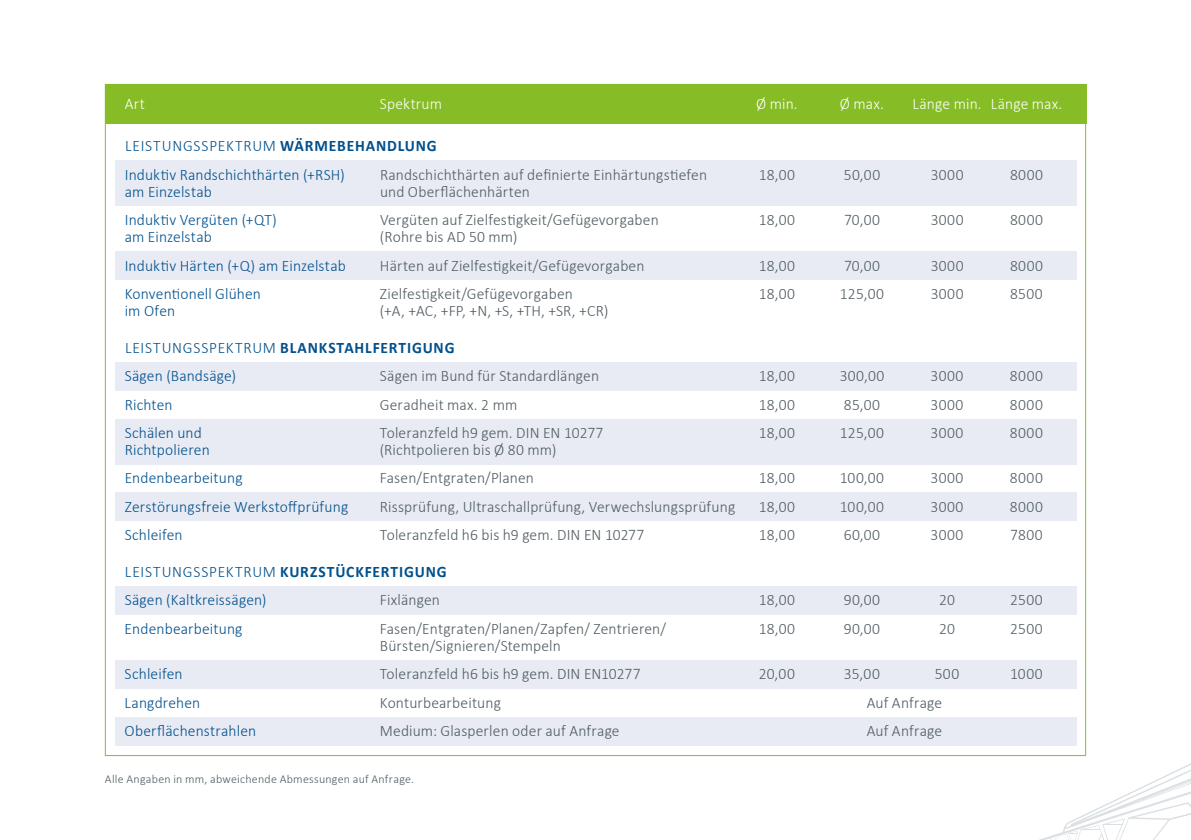
<style>
.page{position:relative;width:1191px;height:840px;background:#fff}
.page>*{position:absolute;margin:0;border:0;box-sizing:border-box;transform-origin:0 0}
.t1{font:300 16px "Calibri";letter-spacing:.01em;color:#4e5b61}
.t2{font:300 16px/28.4px "Calibri";letter-spacing:.01em;color:#00508c}
.t3{font:300 16px "Calibri";letter-spacing:.01em;color:#fff}
.t4{font:300 12px "Calibri";letter-spacing:.02em;color:#4e5b61}
.s1{font-weight:700}
</style>
<div class="page">
<svg style="left:1038px;top:621px;width:153px;height:218px"></svg>
<div style="left:105px;top:84px;width:981px;height:671px;background:#fff;border:1px solid #86bc25"></div>
<div style="left:115px;top:716px;width:961px;height:28px;background:#e9ebf4"></div>
<div style="left:115px;top:659px;width:961px;height:29px;background:#e9ebf4"></div>
<div style="left:115px;top:586px;width:961px;height:28px;background:#e9ebf4"></div>
<div style="left:115px;top:492px;width:961px;height:28px;background:#e9ebf4"></div>
<div style="left:115px;top:418px;width:961px;height:46px;background:#e9ebf4"></div>
<div style="left:115px;top:362px;width:961px;height:28px;background:#e9ebf4"></div>
<div style="left:115px;top:251px;width:961px;height:28px;background:#e9ebf4"></div>
<div style="left:115px;top:160px;width:961px;height:46px;background:#e9ebf4"></div>
<div style="left:105px;top:84px;width:981px;height:40px;background:#86bc25"></div>
<p class="t3" style="left:125px;top:93px;width:22px">Art</p>
<p class="t3" style="left:380px;top:93px;width:64px">Spektrum</p>
<p class="t3" style="left:756px;top:93px;width:43px">Ø min.</p>
<p class="t3" style="left:840px;top:93px;width:46px">Ø max.</p>
<p class="t3" style="left:912px;top:93px;width:151px">Länge min. Länge max.</p>
<p class="t2" style="left:125px;top:132px;width:313px">LEISTUNGSSPEKTRUM <span class="s1">WÄRMEBEHANDLUNG<br></span>Induktiv Randschichthärten (+RSH)</p>
<p class="t1" style="left:380px;top:164px;width:329px">Randschichthärten auf definierte Einhärtungstiefen</p>
<p class="t1" style="left:759px;top:164px;width:38px">18,00</p>
<p class="t1" style="left:844px;top:164px;width:38px">50,00</p>
<p class="t1" style="left:930px;top:164px;width:34px">3000</p>
<p class="t1" style="left:1010px;top:164px;width:35px">8000</p>
<p class="t2" style="left:125px;top:177px;width:89px">am Einzelstab</p>
<p class="t1" style="left:380px;top:181px;width:151px">und Oberflächenhärten</p>
<p class="t2" style="left:125px;top:205px;width:153px">Induktiv Vergüten (+QT)</p>
<p class="t1" style="left:380px;top:210px;width:280px">Vergüten auf Zielfestigkeit/Gefügevorgaben</p>
<p class="t1" style="left:759px;top:210px;width:38px">18,00</p>
<p class="t1" style="left:844px;top:210px;width:38px">70,00</p>
<p class="t1" style="left:930px;top:210px;width:34px">3000</p>
<p class="t1" style="left:1010px;top:210px;width:35px">8000</p>
<p class="t2" style="left:125px;top:222px;width:89px">am Einzelstab</p>
<p class="t1" style="left:380px;top:227px;width:139px">(Rohre bis AD 50 mm)</p>
<p class="t2" style="left:125px;top:251px;width:223px">Induktiv Härten (+Q) am Einzelstab</p>
<p class="t1" style="left:380px;top:255px;width:266px">Härten auf Zielfestigkeit/Gefügevorgaben</p>
<p class="t1" style="left:759px;top:255px;width:38px">18,00</p>
<p class="t1" style="left:844px;top:255px;width:38px">70,00</p>
<p class="t1" style="left:930px;top:255px;width:34px">3000</p>
<p class="t1" style="left:1010px;top:255px;width:35px">8000</p>
<p class="t2" style="left:125px;top:279px;width:138px">Konventionell Glühen</p>
<p class="t1" style="left:380px;top:283px;width:194px">Zielfestigkeit/Gefügevorgaben</p>
<p class="t1" style="left:759px;top:283px;width:38px">18,00</p>
<p class="t1" style="left:840px;top:283px;width:46px">125,00</p>
<p class="t1" style="left:930px;top:283px;width:34px">3000</p>
<p class="t1" style="left:1010px;top:283px;width:34px">8500</p>
<p class="t2" style="left:125px;top:296px;width:52px">im Ofen</p>
<p class="t1" style="left:380px;top:300px;width:230px">(+A, +AC, +FP, +N, +S, +TH, +SR, +CR)</p>
<p class="t2" style="left:125px;top:333px;width:331px">LEISTUNGSSPEKTRUM <span class="s1">BLANKSTAHLFERTIGUNG<br></span>Sägen (Bandsäge)</p>
<p class="t1" style="left:380px;top:366px;width:221px">Sägen im Bund für Standardlängen</p>
<p class="t1" style="left:759px;top:366px;width:38px">18,00</p>
<p class="t1" style="left:839px;top:366px;width:46px">300,00</p>
<p class="t1" style="left:930px;top:366px;width:34px">3000</p>
<p class="t1" style="left:1010px;top:366px;width:35px">8000</p>
<p class="t2" style="left:125px;top:389px;width:49px">Richten</p>
<p class="t1" style="left:380px;top:394px;width:139px">Geradheit max. 2 mm</p>
<p class="t1" style="left:758px;top:394px;width:38px">18,00</p>
<p class="t1" style="left:844px;top:394px;width:38px">85,00</p>
<p class="t1" style="left:930px;top:394px;width:34px">3000</p>
<p class="t1" style="left:1010px;top:394px;width:35px">8000</p>
<p class="t2" style="left:125px;top:418px;width:79px">Schälen und</p>
<p class="t1" style="left:380px;top:422px;width:225px">Toleranzfeld h9 gem. DIN EN 10277</p>
<p class="t1" style="left:758px;top:422px;width:38px">18,00</p>
<p class="t1" style="left:840px;top:422px;width:46px">125,00</p>
<p class="t1" style="left:930px;top:422px;width:34px">3000</p>
<p class="t1" style="left:1010px;top:422px;width:35px">8000</p>
<p class="t2" style="left:125px;top:435px;width:87px">Richtpolieren</p>
<p class="t1" style="left:380px;top:439px;width:178px">(Richtpolieren bis Ø 80 mm)</p>
<p class="t2" style="left:125px;top:463px;width:119px">Endenbearbeitung</p>
<p class="t1" style="left:380px;top:468px;width:156px">Fasen/Entgraten/Planen</p>
<p class="t1" style="left:758px;top:468px;width:38px">18,00</p>
<p class="t1" style="left:839px;top:468px;width:46px">100,00</p>
<p class="t1" style="left:930px;top:468px;width:34px">3000</p>
<p class="t1" style="left:1010px;top:468px;width:35px">8000</p>
<p class="t2" style="left:125px;top:492px;width:225px">Zerstörungsfreie Werkstoffprüfung</p>
<p class="t1" style="left:380px;top:496px;width:357px">Rissprüfung, Ultraschallprüfung, Verwechslungsprüfung</p>
<p class="t1" style="left:758px;top:496px;width:38px">18,00</p>
<p class="t1" style="left:839px;top:496px;width:46px">100,00</p>
<p class="t1" style="left:930px;top:496px;width:34px">3000</p>
<p class="t1" style="left:1010px;top:496px;width:35px">8000</p>
<p class="t2" style="left:125px;top:520px;width:60px">Schleifen</p>
<p class="t1" style="left:380px;top:524px;width:266px">Toleranzfeld h6 bis h9 gem. DIN EN 10277</p>
<p class="t1" style="left:758px;top:524px;width:38px">18,00</p>
<p class="t1" style="left:843px;top:524px;width:38px">60,00</p>
<p class="t1" style="left:930px;top:524px;width:34px">3000</p>
<p class="t1" style="left:1010px;top:524px;width:34px">7800</p>
<p class="t2" style="left:125px;top:557px;width:323px">LEISTUNGSSPEKTRUM <span class="s1">KURZSTÜCKFERTIGUNG<br></span>Sägen (Kaltkreissägen)</p>
<p class="t1" style="left:380px;top:590px;width:62px">Fixlängen</p>
<p class="t1" style="left:758px;top:590px;width:38px">18,00</p>
<p class="t1" style="left:843px;top:590px;width:38px">90,00</p>
<p class="t1" style="left:939px;top:590px;width:17px">20</p>
<p class="t1" style="left:1010px;top:590px;width:34px">2500</p>
<p class="t2" style="left:125px;top:613px;width:119px">Endenbearbeitung</p>
<p class="t1" style="left:380px;top:618px;width:288px">Fasen/Entgraten/Planen/Zapfen/ Zentrieren/</p>
<p class="t1" style="left:758px;top:618px;width:38px">18,00</p>
<p class="t1" style="left:843px;top:618px;width:38px">90,00</p>
<p class="t1" style="left:939px;top:618px;width:17px">20</p>
<p class="t1" style="left:1010px;top:618px;width:34px">2500</p>
<p class="t1" style="left:380px;top:635px;width:182px">Bürsten/Signieren/Stempeln</p>
<p class="t2" style="left:125px;top:659px;width:60px">Schleifen</p>
<p class="t1" style="left:380px;top:663px;width:262px">Toleranzfeld h6 bis h9 gem. DIN EN10277</p>
<p class="t1" style="left:759px;top:663px;width:38px">20,00</p>
<p class="t1" style="left:844px;top:663px;width:37px">35,00</p>
<p class="t1" style="left:934px;top:663px;width:26px">500</p>
<p class="t1" style="left:1010px;top:663px;width:34px">1000</p>
<p class="t2" style="left:125px;top:687px;width:77px">Langdrehen</p>
<p class="t1" style="left:380px;top:692px;width:123px">Konturbearbeitung</p>
<p class="t1" style="left:866px;top:692px;width:77px">Auf Anfrage</p>
<p class="t2" style="left:125px;top:716px;width:133px">Oberflächenstrahlen</p>
<p class="t1" style="left:380px;top:720px;width:241px">Medium: Glasperlen oder auf Anfrage</p>
<p class="t1" style="left:866px;top:720px;width:77px">Auf Anfrage</p>
<p class="t4" style="left:105px;top:770px;width:311px">Alle Angaben in mm, abweichende Abmessungen auf Anfrage.</p>
</div>
